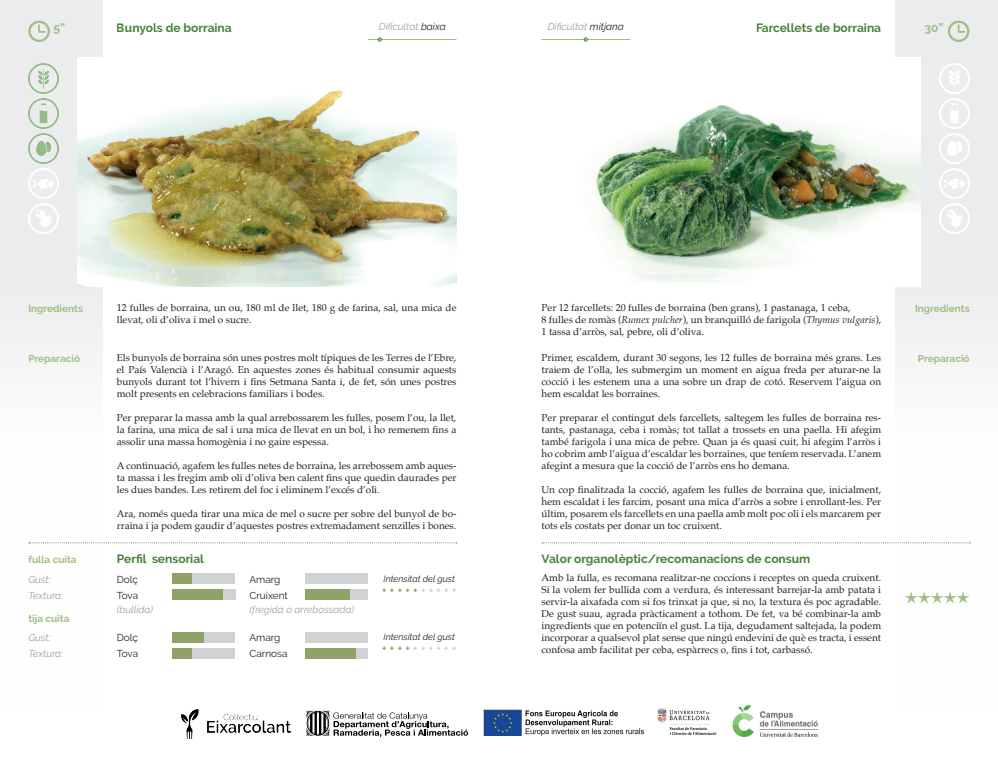
<style>
.page{position:relative;width:998px;height:774px;background:#fff}
.page>*{position:absolute;margin:0;border:0;box-sizing:border-box;transform-origin:0 0}
.t1{font:700 12px "Raleway";color:#49803b}
.t2{font:700 12px "Raleway";color:#a0be85}
.t3{font:700 10.5px "Raleway";color:#8fa368}
.t4{font:700 10.5px "Raleway";color:#d1d2d4}
.t5{font:10px/12px "Palatino";color:#231f20;text-align:justify}
.t6{font:italic 10px "Raleway";color:#9d9fa2}
.t7{font:700 10px "Raleway";color:#a0be85}
.t8{font:10px "Raleway";color:#231f20}
.t9{font:italic 9px "Raleway";color:#231f20}
.s1{color:#231f20}
.s2{font-style:italic}
.s3{color:#d1d2d4}
.s4{color:#8fa368}
</style>
<div class="page">
<div style="left:895px;top:0;width:103px;height:709px;background:linear-gradient(to right,#f8f8f9,#f5f5f6)"></div>
<div style="left:0;top:0;width:103px;height:709px;background:linear-gradient(to right,#f5f5f6,#f8f8f9)"></div>
<svg style="left:306px;top:710px;width:162px;height:27px"></svg>
<img style="left:483px;top:709px;width:160px;height:27px">
<img style="left:657px;top:708px;width:60px;height:27px">
<img style="left:732px;top:705px;width:86px;height:32px">
<img style="left:182px;top:709px;width:108px;height:29px">
<img style="left:78px;top:57px;width:378px;height:229px">
<img style="left:596px;top:57px;width:324px;height:229px">
<svg style="left:28px;top:21px;width:22px;height:21px"></svg>
<svg style="left:948px;top:21px;width:21px;height:21px"></svg>
<hr style="left:368px;top:39px;width:88px;height:1px;background:#a0be85">
<hr style="left:541px;top:39px;width:89px;height:1px;background:#a0be85">
<svg style="left:584px;top:37px;width:4px;height:5px"></svg>
<svg style="left:29px;top:542px;width:428px;height:1px"></svg>
<svg style="left:542px;top:542px;width:428px;height:1px"></svg>
<img style="left:28px;top:64px;width:30px;height:30px">
<img style="left:939px;top:64px;width:30px;height:30px">
<img style="left:28px;top:99px;width:30px;height:30px">
<img style="left:939px;top:99px;width:30px;height:30px">
<img style="left:28px;top:134px;width:30px;height:29px">
<img style="left:939px;top:134px;width:30px;height:29px">
<img style="left:28px;top:168px;width:30px;height:30px">
<img style="left:939px;top:168px;width:30px;height:30px">
<img style="left:28px;top:203px;width:30px;height:30px">
<img style="left:939px;top:203px;width:30px;height:30px">
<div style="left:223px;top:589px;width:12px;height:11px;background:#d1d2d4"></div>
<div style="left:191px;top:648px;width:44px;height:10px;background:#d1d2d4"></div>
<div style="left:349px;top:589px;width:19px;height:11px;background:#d1d2d4"></div>
<div style="left:355px;top:648px;width:13px;height:10px;background:#d1d2d4"></div>
<svg style="left:905px;top:591px;width:64px;height:12px"></svg>
<svg style="left:378px;top:37px;width:4px;height:5px"></svg>
<div style="left:191px;top:573px;width:44px;height:11px;background:#d1d2d4"></div>
<div style="left:305px;top:573px;width:63px;height:11px;background:#d1d2d4"></div>
<div style="left:173px;top:632px;width:62px;height:10px;background:#d1d2d4"></div>
<div style="left:305px;top:632px;width:63px;height:10px;background:#d1d2d4"></div>
<div style="left:173px;top:573px;width:6px;height:11px;background:#8fa368"></div>
<div style="left:179px;top:589px;width:6px;height:11px;background:#8fa368"></div>
<div style="left:185px;top:573px;width:6px;height:11px;background:#8fa368"></div>
<div style="left:191px;top:589px;width:7px;height:11px;background:#8fa368"></div>
<div style="left:210px;top:589px;width:6px;height:11px;background:#8fa368"></div>
<div style="left:179px;top:573px;width:6px;height:11px;background:#8fa368"></div>
<div style="left:185px;top:589px;width:6px;height:11px;background:#8fa368"></div>
<div style="left:204px;top:589px;width:6px;height:11px;background:#8fa368"></div>
<div style="left:173px;top:589px;width:6px;height:11px;background:#8fa368"></div>
<div style="left:198px;top:589px;width:6px;height:11px;background:#8fa368"></div>
<div style="left:216px;top:589px;width:7px;height:11px;background:#8fa368"></div>
<div style="left:312px;top:589px;width:6px;height:11px;background:#8fa368"></div>
<div style="left:312px;top:648px;width:6px;height:10px;background:#8fa368"></div>
<div style="left:324px;top:589px;width:6px;height:11px;background:#8fa368"></div>
<div style="left:324px;top:648px;width:6px;height:10px;background:#8fa368"></div>
<div style="left:343px;top:589px;width:6px;height:11px;background:#8fa368"></div>
<div style="left:343px;top:648px;width:6px;height:10px;background:#8fa368"></div>
<div style="left:349px;top:648px;width:6px;height:10px;background:#8fa368"></div>
<div style="left:318px;top:589px;width:6px;height:11px;background:#8fa368"></div>
<div style="left:318px;top:648px;width:6px;height:10px;background:#8fa368"></div>
<div style="left:337px;top:589px;width:6px;height:11px;background:#8fa368"></div>
<div style="left:337px;top:648px;width:6px;height:10px;background:#8fa368"></div>
<div style="left:305px;top:589px;width:7px;height:11px;background:#8fa368"></div>
<div style="left:305px;top:648px;width:7px;height:10px;background:#8fa368"></div>
<div style="left:330px;top:589px;width:7px;height:11px;background:#8fa368"></div>
<div style="left:330px;top:648px;width:7px;height:10px;background:#8fa368"></div>
<div style="left:173px;top:632px;width:6px;height:10px;background:#8fa368"></div>
<div style="left:185px;top:632px;width:6px;height:10px;background:#8fa368"></div>
<div style="left:179px;top:632px;width:6px;height:10px;background:#8fa368"></div>
<div style="left:191px;top:632px;width:7px;height:10px;background:#8fa368"></div>
<div style="left:198px;top:632px;width:6px;height:10px;background:#8fa368"></div>
<div style="left:173px;top:648px;width:6px;height:10px;background:#8fa368"></div>
<div style="left:185px;top:648px;width:6px;height:10px;background:#8fa368"></div>
<div style="left:179px;top:648px;width:6px;height:10px;background:#8fa368"></div>
<p class="t2" style="left:53px;top:21px;width:13px">5”</p>
<p class="t6" style="left:379px;top:21px;width:68px">Dificultat <span class="s1">baixa</span></p>
<p class="t6" style="left:548px;top:21px;width:78px">Dificultat <span class="s1">mitjana</span></p>
<p class="t2" style="left:924px;top:21px;width:21px">30”</p>
<p class="t1" style="left:117px;top:21px;width:116px">Bunyols de borraina</p>
<p class="t1" style="left:756px;top:21px;width:127px">Farcellets de borraina</p>
<p class="t5" style="left:117px;top:302px;width:341px">12 fulles de borraina, un ou, 180 ml de llet, 180 g de farina, sal, una mica de llevat, oli d’oliva i mel o sucre.</p>
<p class="t5" style="left:541px;top:302px;width:341px;text-align:left">Per 12 farcellets: 20 fulles de borraina (ben grans), 1 pastanaga, 1 ceba,<br>8 fulles de romàs (<span class="s2">Rumex pulcher</span>), un branquilló de farigola (<span class="s2">Thymus vulgaris</span>),<br>1 tassa d’arròs, sal, pebre, oli d’oliva.</p>
<p class="t5" style="left:117px;top:351px;width:341px">Els bunyols de borraina són unes postres molt típiques de les Terres de l’Ebre, el País Valencià i l’Aragó. En aquestes zones és habitual consumir aquests bunyols durant tot l’hivern i fins Setmana Santa i, de fet, són unes postres molt presents en celebracions familiars i bodes.</p>
<p class="t5" style="left:117px;top:411px;width:341px">Per preparar la massa amb la qual arrebossarem les fulles, posem l’ou, la llet, la farina, una mica de sal i una mica de llevat en un bol, i ho remenem fins a assolir una massa homogènia i no gaire espessa.</p>
<p class="t5" style="left:117px;top:459px;width:341px">A continuació, agafem les fulles netes de borraina, les arrebossem amb aques&shy;ta massa i les fregim amb oli d’oliva ben calent fins que quedin daurades per les dues bandes. Les retirem del foc i eliminem l’excés d’oli.</p>
<p class="t5" style="left:117px;top:507px;width:341px">Ara, només queda tirar una mica de mel o sucre per sobre del bunyol de bo&shy;rraina i ja podem gaudir d’aquestes postres extremadament senzilles i bones.</p>
<p class="t7" style="left:28px;top:303px;width:56px">Ingredients</p>
<p class="t7" style="left:915px;top:303px;width:56px">Ingredients</p>
<p class="t7" style="left:28px;top:353px;width:53px">Preparació</p>
<p class="t7" style="left:918px;top:353px;width:53px">Preparació</p>
<p class="t5" style="left:541px;top:351px;width:341px">Primer, escaldem, durant 30 segons, les 12 fulles de borraina més grans. Les traiem de l’olla, les submergim un moment en aigua freda per aturar-ne la cocció i les estenem una a una sobre un drap de cotó. Reservem l’aigua on hem escaldat les borraines.</p>
<p class="t5" style="left:541px;top:411px;width:341px">Per preparar el contingut dels farcellets, saltegem les fulles de borraina res&shy;tants, pastanaga, ceba i romàs; tot tallat a trossets en una paella. Hi afegim també farigola i una mica de pebre. Quan ja és quasi cuit, hi afegim l’arròs i ho cobrim amb l’aigua d’escaldar les borraines, que teníem reservada. L’anem afegint a mesura que la cocció de l’arròs ens ho demana.</p>
<p class="t5" style="left:541px;top:483px;width:341px">Un cop finalitzada la cocció, agafem les fulles de borraina que, inicialment, hem escaldat i les farcim, posant una mica d’arròs a sobre i enrollant-les. Per últim, posarem els farcellets en una paella amb molt poc oli i els marcarem per tots els costats per donar un toc cruixent.</p>
<p class="t7" style="left:28px;top:554px;width:50px">fulla cuita</p>
<p class="t1" style="left:117px;top:552px;width:89px">Perfil sensorial</p>
<p class="t6" style="left:28px;top:573px;width:24px">Gust:</p>
<p class="t8" style="left:117px;top:573px;width:23px">Dolç</p>
<p class="t8" style="left:249px;top:573px;width:32px">Amarg</p>
<p class="t6" style="left:28px;top:589px;width:36px">Textura:</p>
<p class="t7" style="left:28px;top:613px;width:43px">tija cuita</p>
<p class="t8" style="left:117px;top:589px;width:23px">Tova</p>
<p class="t8" style="left:249px;top:589px;width:40px">Cruixent</p>
<p class="t6" style="left:117px;top:603px;width:38px">(bullida)</p>
<p class="t6" style="left:249px;top:603px;width:106px">(fregida o arrebossada)</p>
<p class="t6" style="left:28px;top:632px;width:24px">Gust:</p>
<p class="t8" style="left:117px;top:632px;width:23px">Dolç</p>
<p class="t8" style="left:249px;top:632px;width:32px">Amarg</p>
<p class="t6" style="left:28px;top:648px;width:36px">Textura:</p>
<p class="t8" style="left:117px;top:648px;width:23px">Tova</p>
<p class="t8" style="left:249px;top:648px;width:39px">Carnosa</p>
<p class="t9" style="left:384px;top:573px;width:73px">Intensitat del gust</p>
<p class="t3" style="left:382px;top:584px;width:76px">+ + + + +<span class="s3">+ ++ + +</span></p>
<p class="t9" style="left:384px;top:632px;width:73px">Intensitat del gust</p>
<p class="t4" style="left:382px;top:643px;width:76px"><span class="s4">+ + + +</span> ++ ++ + +</p>
<p class="t1" style="left:541px;top:552px;width:270px">Valor organolèptic/recomanacions de consum</p>
<p class="t5" style="left:541px;top:572px;width:341px">Amb la fulla, es recomana realitzar-ne coccions i receptes on queda cruixent.<br>Si la volem fer bullida com a verdura, és interessant barrejar-la amb patata i servir-la aixafada com si fos trinxat ja que, si no, la textura és poc agradable.<br>De gust suau, agrada pràcticament a tothom. De fet, va bé combinar-la amb ingredients que en potenciïn el gust. La tija, degudament saltejada, la podem incorporar a qualsevol plat sense que ningú endevini de què es tracta, i essent confosa amb facilitat per ceba, espàrrecs o, fins i tot, carbassó.</p>
</div>
